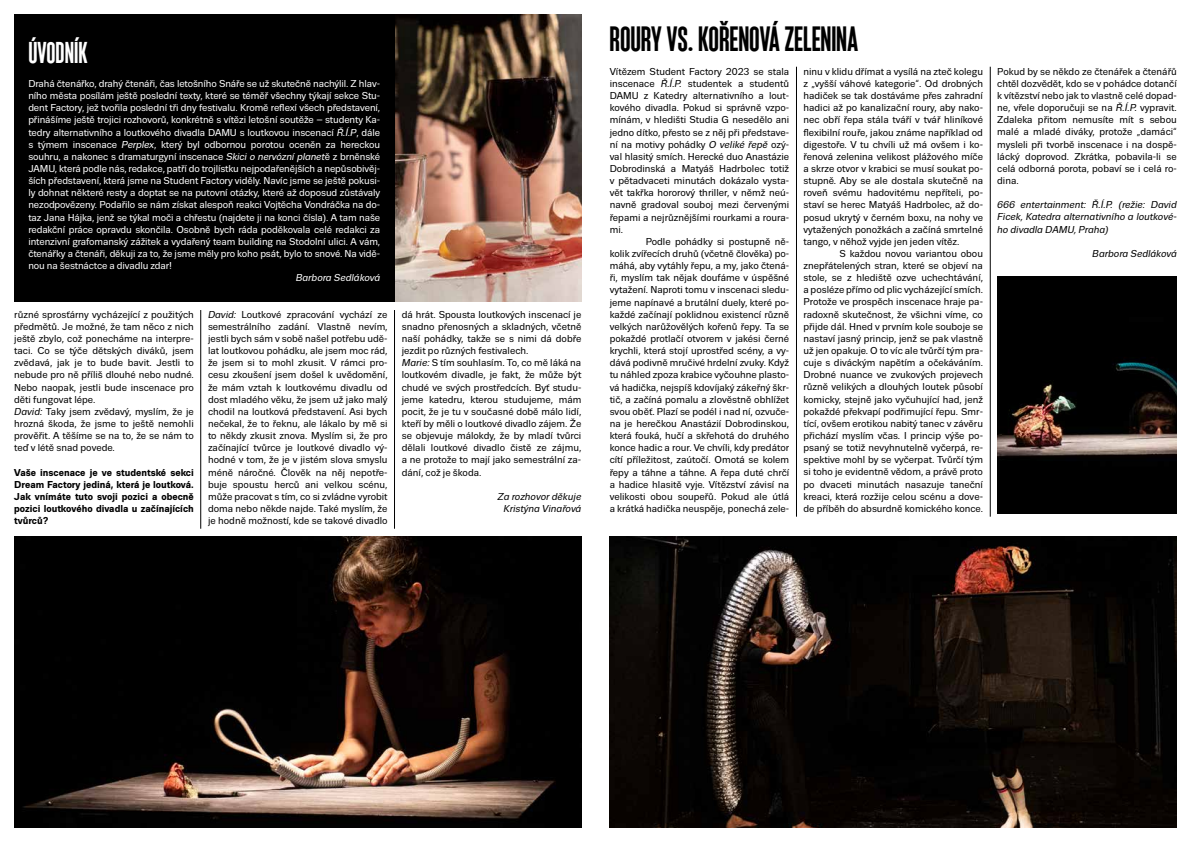
<style>
.page{position:relative;width:1191px;height:842px;background:#fff}
.page>*{position:absolute;margin:0;border:0;box-sizing:border-box;transform-origin:0 0}
.t1{font:600 35px "Monopol";letter-spacing:-.005em;color:#000}
.t2{font:600 30px "Monopol";color:#fff}
.t3{font:10px/12.1px "Trivia Sans";color:#000;text-align:justify}
.t4{font:10px/12.1px "Trivia Sans";letter-spacing:-.01em;color:#fff;text-align:justify}
.t5{font:700 10px/12.1px "Trivia Sans";color:#000;text-align:justify}
.t6{font:italic 10px/12.1px "Trivia Sans";color:#000;text-align:right}
.t7{font:italic 10px "Trivia Sans";color:#fff}
.s1{font-style:italic}
</style>
<div class="page">
<hr style="left:394px;top:310px;width:1px;height:219px;background:#000">
<hr style="left:796px;top:67px;width:1px;height:450px;background:#000">
<hr style="left:990px;top:67px;width:1px;height:450px;background:#000">
<hr style="left:200px;top:310px;width:1px;height:219px;background:#000">
<img style="left:14px;top:536px;width:567px;height:292px">
<img style="left:394px;top:14px;width:187px;height:288px">
<img style="left:997px;top:276px;width:179px;height:237px">
<div style="left:14px;top:14px;width:380px;height:288px;background:#000"></div>
<img style="left:609px;top:536px;width:567px;height:292px">
<h2 class="t2" style="left:28px;top:36px;width:61px">ÚVODNÍK</h2>
<p class="t4" style="left:28px;top:78px;width:353px">Drahá čtenářko, drahý čtenáři, čas letošního Snáře se už skutečně nachýlil. Z hlav&shy;ního města posílám ještě poslední texty, které se téměř všechny týkají sekce Stu&shy;dent Factory, jež tvořila poslední tři dny festivalu. Kromě reflexí všech představení, přinášíme ještě trojici rozhovorů, konkrétně s vítězi letošní soutěže – studenty Ka&shy;tedry alternativního a loutkového divadla DAMU s loutkovou inscenací <span class="s1">Ř.Í.P</span>, dále s týmem inscenace <span class="s1">Perplex</span>, který byl odbornou porotou oceněn za hereckou souhru, a nakonec s dramaturgyní inscenace <span class="s1">Skici o nervózní planet</span>ě z brněnské JAMU, která podle nás, redakce, patří do trojlístku nejpodařenějších a nepůsobivěj&shy;ších představení, která jsme na Student Factory viděly. Navíc jsme se ještě pokusi&shy;ly dohnat některé resty a doptat se na putovní otázky, které až doposud zůstávaly nezodpovězeny. Podařilo se nám získat alespoň reakci Vojtěcha Vondráčka na do&shy;taz Jana Hájka, jenž se týkal moči a chřestu (najdete ji na konci čísla). A tam naše redakční práce opravdu skončila. Osobně bych ráda poděkovala celé redakci za intenzivní grafomanský zážitek a vydařený team building na Stodolní ulici. A vám, čtenářky a čtenáři, děkuji za to, že jsme měly pro koho psát, bylo to snové. Na vidě&shy;nou na šestnáctce a divadlu zdar!</p>
<p class="t7" style="left:296px;top:273px;width:86px">Barbora Sedláková</p>
<p class="t3" style="left:14px;top:308px;width:181px;text-align:left">různé sprosťárny vycházející z použitých předmětů. Je možné, že tam něco z nich ještě zbylo, což ponecháme na interpre&shy;taci. Co se týče dětských diváků, jsem zvědavá, jak je to bude bavit. Jestli to nebude pro ně příliš dlouhé nebo nudné.<br>Nebo naopak, jestli bude inscenace pro děti fungovat lépe.<br><span class="s1">David:</span> Taky jsem zvědavý, myslím, že je hrozná škoda, že jsme to ještě nemohli prověřit. A těšíme se na to, že se nám to teď v létě snad povede.</p>
<p class="t5" style="left:14px;top:466px;width:181px">Vaše inscenace je ve studentské sekci Dream Factory jediná, která je loutková.<br>Jak vnímáte tuto svoji pozici a obecně pozici loutkového divadla u začínajících tvůrců?</p>
<p class="t3" style="left:208px;top:308px;width:181px"><span class="s1">David:</span> Loutkové zpracování vychází ze semestrálního zadání. Vlastně nevím, jestli bych sám v sobě našel potřebu udě&shy;lat loutkovou pohádku, ale jsem moc rád, že jsem si to mohl zkusit. V rámci pro&shy;cesu zkoušení jsem došel k uvědomění, že mám vztah k loutkovému divadlu od dost mladého věku, že jsem už jako malý chodil na loutková představení. Asi bych nečekal, že to řeknu, ale lákalo by mě si to někdy zkusit znova. Myslím si, že pro začínající tvůrce je loutkové divadlo vý&shy;hodné v tom, že je v jistém slova smyslu méně náročné. Člověk na něj nepotře&shy;buje spoustu herců ani velkou scénu, může pracovat s tím, co si zvládne vyrobit doma nebo někde najde. Také myslím, že je hodně možností, kde se takové divadlo</p>
<p class="t3" style="left:402px;top:308px;width:181px;text-align:left">dá hrát. Spousta loutkových inscenací je snadno přenosných a skladných, včetně naší pohádky, takže se s nimi dá dobře jezdit po různých festivalech.<br><span class="s1">Marie:</span> S tím souhlasím. To, co mě láká na loutkovém divadle, je fakt, že může být chudé ve svých prostředcích. Byť studu&shy;jeme katedru, kterou studujeme, mám pocit, že je tu v současné době málo lidí, kteří by měli o loutkové divadlo zájem. Že se objevuje málokdy, že by mladí tvůrci dělali loutkové divadlo čistě ze zájmu, a ne protože to mají jako semestrální za&shy;dání, což je škoda.</p>
<p class="t6" style="left:497px;top:490px;width:85px">Za rozhovor děkuje<br>Kristýna Vinařová</p>
<h1 class="t1" style="left:609px;top:20px;width:250px">ROURY VS. KOŘENOVÁ ZELENINA</h1>
<p class="t3" style="left:609px;top:66px;width:181px">Vítězem Student Factory 2023 se stala inscenace <span class="s1">Ř.Í.P.</span> studentek a studentů DAMU z Katedry alternativního a lout&shy;kového divadla. Pokud si správně vzpo&shy;mínám, v hledišti Studia G nesedělo ani jedno dítko, přesto se z něj při představe&shy;ní na motivy pohádky <span class="s1">O veliké řepě</span> ozý&shy;val hlasitý smích. Herecké duo Anastázie Dobrodinská a Matyáš Hadrbolec totiž v pětadvaceti minutách dokázalo vysta&shy;vět takřka hororový thriller, v němž neú&shy;navně gradoval souboj mezi červenými řepami a nejrůznějšími rourkami a roura&shy;mi.</p>
<p class="t3" style="left:609px;top:236px;width:181px;text-indent:36px">Podle pohádky si postupně ně&shy;kolik zvířecích druhů (včetně člověka) po&shy;máhá, aby vytáhly řepu, a my, jako čtená&shy;ři, myslím tak nějak doufáme v úspěšné vytažení. Naproti tomu v inscenaci sledu&shy;jeme napínavé a brutální duely, které po&shy;každé začínají poklidnou existencí různě velkých narůžovělých kořenů řepy. Ta se pokaždé protlačí otvorem v jakési černé krychli, která stojí uprostřed scény, a vy&shy;dává podivně mručivé hrdelní zvuky. Když tu náhled zpoza krabice vyčouhne plasto&shy;vá hadička, nejspíš kdovíjaký zákeřný škr&shy;tič, a začíná pomalu a zlověstně obhlížet svou oběť. Plazí se podél i nad ní, ozvuče&shy;na je herečkou Anastázií Dobrodinskou, která fouká, hučí a skřehotá do druhého konce hadic a rour. Ve chvíli, kdy predátor cítí příležitost, zaútočí. Omotá se kolem řepy a táhne a táhne. A řepa duté chrčí a hadice hlasitě vyje. Vítězství závisí na velikosti obou soupeřů. Pokud ale útlá a krátká hadička neuspěje, ponechá zele-</p>
<p class="t3" style="left:803px;top:66px;width:181px">ninu v klidu dřímat a vysílá na zteč kolegu z „vyšší váhové kategorie“. Od drobných hadiček se tak dostáváme přes zahradní hadici až po kanalizační roury, aby nako&shy;nec obří řepa stála tváří v tvář hliníkové flexibilní rouře, jakou známe například od digestoře. V tu chvíli už má ovšem i ko&shy;řenová zelenina velikost plážového míče a skrze otvor v krabici se musí soukat po&shy;stupně. Aby se ale dostala skutečně na roveň svému hadovitému nepříteli, po&shy;staví se herec Matyáš Hadrbolec, až do&shy;posud ukrytý v černém boxu, na nohy ve vytažených ponožkách a začíná smrtelné tango, v něhož vyjde jen jeden vítěz.</p>
<p class="t3" style="left:803px;top:248px;width:181px;text-indent:36px">S každou novou variantou obou znepřátelených stran, které se objeví na stole, se z hlediště ozve uchechtávání, a posléze přímo od plic vycházející smích.<br>Protože ve prospěch inscenace hraje pa&shy;radoxně skutečnost, že všichni víme, co přijde dál. Hned v prvním kole souboje se nastaví jasný princip, jenž se pak vlastně už jen opakuje. O to víc ale tvůrčí tým pra&shy;cuje s diváckým napětím a očekáváním.<br>Drobné nuance ve zvukových projevech různě velikých a dlouhých loutek působí komicky, stejně jako vyčuhující had, jenž pokaždé překvapí podřimující řepu. Smr&shy;tící, ovšem erotikou nabitý tanec v závěru přichází myslím včas. I princip výše po&shy;psaný se totiž nevyhnutelně vyčerpá, re&shy;spektive mohl by se vyčerpat. Tvůrčí tým si toho je evidentně vědom, a právě proto po dvaceti minutách nasazuje taneční kreaci, která rozžije celou scénu a dove&shy;de příběh do absurdně komického konce.</p>
<p class="t3" style="left:997px;top:65px;width:181px">Pokud by se někdo ze čtenářek a čtenářů chtěl dozvědět, kdo se v pohádce dotančí k vítězství nebo jak to vlastně celé dopad&shy;ne, vřele doporučuji se na <span class="s1">Ř.Í.P.</span> vypravit.<br>Zdaleka přitom nemusíte mít s sebou malé a mladé diváky, protože „damáci“ mysleli při tvorbě inscenace i na dospě&shy;lácký doprovod. Zkrátka, pobavila-li se celá odborná porota, pobaví se i celá ro&shy;dina.</p>
<p class="t6" style="left:997px;top:199px;width:181px;text-align:justify">666 entertainment: Ř.Í.P. (režie: David Ficek, Katedra alternativního a loutkové&shy;ho divadla DAMU, Praha)</p>
<p class="t6" style="left:1092px;top:248px;width:86px">Barbora Sedláková</p>
</div>
